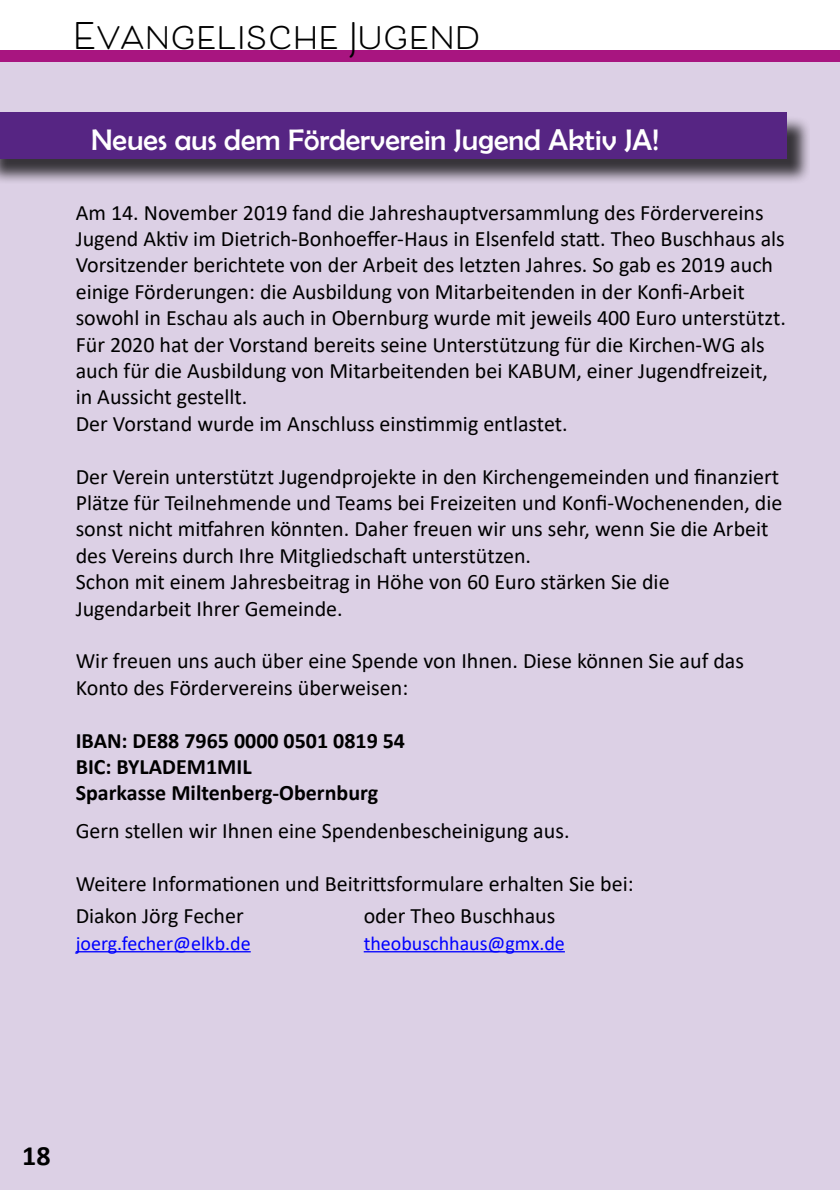
<style>
.page{position:relative;width:840px;height:1190px;background:#fff}
.page>*{position:absolute;margin:0;border:0;box-sizing:border-box;transform-origin:0 0}
.t1{font:700 36px "Beloved Sans";color:#000}
.t2{font:30px "Berlin Sans";color:#fff}
.t3{font:700 28px "Calibri";color:#000}
.t4{font:22px/26.4px "Calibri";color:#000}
.t5{font:700 22px "Calibri";color:#000}
.t6{font:20px "Calibri";color:#00f}
</style>
<div class="page">
<div style="left:0;top:56px;width:840px;height:1134px;background:#dcd0e5"></div>
<div style="left:0;top:51px;width:840px;height:11px;background:#a81580"></div>
<hr style="left:76px;top:951px;width:175px;height:1px;background:#00f">
<hr style="left:364px;top:951px;width:201px;height:1px;background:#00f">
<div style="left:0;top:116px;width:810px;height:68px;background:#000;opacity:.75"></div>
<div style="left:0;top:113px;width:786px;height:46px;background:#562583"></div>
<p class="t1" style="left:73px;top:16px;width:409px">Evangelische Jugend</p>
<p class="t2" style="left:91px;top:123px;width:570px">Neues aus dem Förderverein Jugend Aktiv JA!</p>
<p class="t4" style="left:76px;top:199px;width:712px">Am 14. November 2019 fand die Jahreshauptversammlung des Fördervereins Jugend Aktiv im Dietrich-Bonhoeffer-Haus in Elsenfeld statt. Theo Buschhaus als Vorsitzender berichtete von der Arbeit des letzten Jahres. So gab es 2019 auch einige Förderungen: die Ausbildung von Mitarbeitenden in der Konfi-Arbeit sowohl in Eschau als auch in Obernburg wurde mit jeweils 400 Euro unterstützt.</p>
<p class="t4" style="left:76px;top:331px;width:694px">Für 2020 hat der Vorstand bereits seine Unterstützung für die Kirchen-WG als auch für die Ausbildung von Mitarbeitenden bei KABUM, einer Jugendfreizeit, in Aussicht gestellt.</p>
<p class="t4" style="left:76px;top:410px;width:494px">Der Vorstand wurde im Anschluss einstimmig entlastet.</p>
<p class="t4" style="left:76px;top:463px;width:708px">Der Verein unterstützt Jugendprojekte in den Kirchengemeinden und finanziert Plätze für Teilnehmende und Teams bei Freizeiten und Konfi-Wochenenden, die sonst nicht mitfahren könnten. Daher freuen wir uns sehr, wenn Sie die Arbeit des Vereins durch Ihre Mitgliedschaft unterstützen.</p>
<p class="t4" style="left:76px;top:568px;width:595px">Schon mit einem Jahresbeitrag in Höhe von 60 Euro stärken Sie die<br>Jugendarbeit Ihrer Gemeinde.</p>
<p class="t4" style="left:76px;top:647px;width:670px">Wir freuen uns auch über eine Spende von Ihnen. Diese können Sie auf das<br>Konto des Fördervereins überweisen:</p>
<p class="t5" style="left:76px;top:725px;width:331px">IBAN: DE88 7965 0000 0501 0819 54</p>
<p class="t5" style="left:76px;top:751px;width:177px">BIC: BYLADEM1MIL</p>
<p class="t5" style="left:76px;top:778px;width:304px">Sparkasse Miltenberg-Obernburg</p>
<p class="t4" style="left:76px;top:817px;width:495px">Gern stellen wir Ihnen eine Spendenbescheinigung aus.</p>
<p class="t4" style="left:76px;top:870px;width:559px">Weitere Informationen und Beitrittsformulare erhalten Sie bei:</p>
<p class="t4" style="left:76px;top:902px;width:170px">Diakon Jörg Fecher</p>
<p class="t4" style="left:364px;top:902px;width:193px">oder Theo Buschhaus</p>
<p class="t6" style="left:76px;top:929px;width:177px">joerg.fecher@elkb.de</p>
<p class="t6" style="left:364px;top:929px;width:203px">theobuschhaus@gmx.de</p>
<p class="t3" style="left:22px;top:1136px;width:30px">18</p>
</div>
